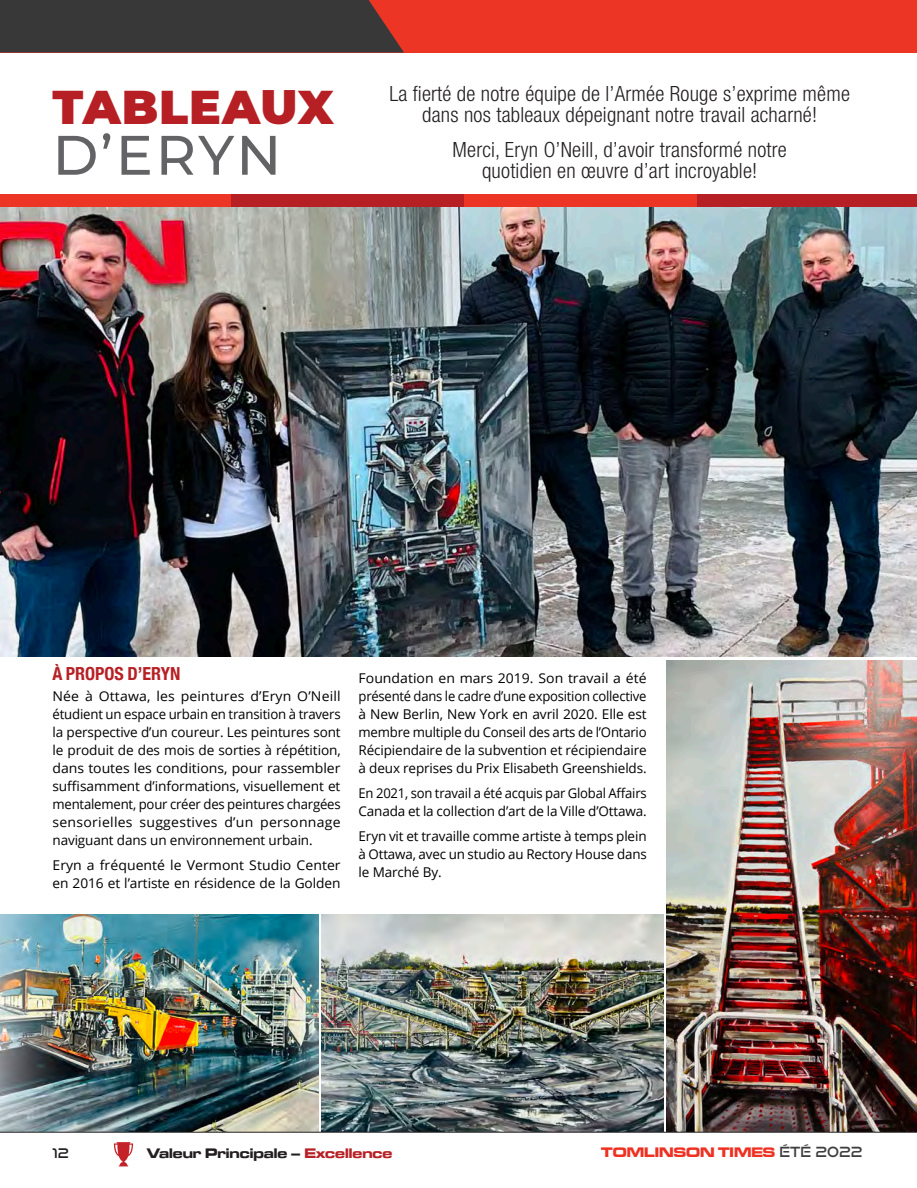
<style>
.page{position:relative;width:917px;height:1188px;background:#fff}
.page>*{position:absolute;margin:0;border:0;box-sizing:border-box;transform-origin:0 0}
.t1{font:500 55.5px "Montserrat";color:#636366}
.t2{font:900 47.25px "Montserrat";letter-spacing:.02em;color:#b62024}
.Intro_Section{font:300 condensed 21px/21px "Helvetica Neue LT Std";letter-spacing:.01em;color:#231f20;text-align:center}
.t3{font:700 condensed 18px "Helvetica Neue";color:#b72126}
.t4{font:14.25px "Microgramma D Bold Exte";color:#231f20}
.t5{font:14.25px "Microgramma D Bold Exte";color:#ef3122}
.Body_Copy__Justified{font:13.5px/18px "Open Sans";letter-spacing:-.01em;color:#000;text-align:justify;scale:1.04 1}
.Body_Copy__Justified-2{font:13.5px/18px "Open Sans";letter-spacing:-.01em;color:#000}
.t6{font:13.5px "Good Times Rg";color:#231f20}
.s1{color:#b72126}
.s2{font-family:"Good Times Rg";color:#3f3f40}
</style>
<div class="page">
<img style="left:0;top:206px;width:917px;height:450px">
<img style="left:0;top:914px;width:318px;height:218px">
<img style="left:321px;top:915px;width:342px;height:216px">
<img style="left:666px;top:660px;width:251px;height:472px">
<div style="left:697px;top:194px;width:220px;height:12px;background:#b62024"></div>
<div style="left:231px;top:194px;width:233px;height:12px;background:#b62024"></div>
<div style="left:464px;top:194px;width:233px;height:12px;background:#ec3525"></div>
<div style="left:0;top:194px;width:231px;height:12px;background:#ec3525"></div>
<div style="left:0;top:0;width:917px;height:53px;background:#ec3525"></div>
<hr style="left:0;top:1132px;width:917px;height:1px;background:#231f20">
<svg style="left:114px;top:1142px;width:19px;height:24px"></svg>
<div style="left:0;top:0;width:404px;height:53px;background:#373837"></div>
<p class="t2" style="left:53px;top:71px;width:283px">TABLEAUX</p>
<p class="t1" style="left:53px;top:116px;width:230px">D’ERYN</p>
<p class="Intro_Section" style="left:389px;top:83px;width:462px">La fierté de notre équipe de l’Armée Rouge s’exprime même dans nos tableaux dépeignant notre travail acharné!</p>
<p class="Intro_Section" style="left:452px;top:139px;width:336px">Merci, Eryn O’Neill, d’avoir transformé notre quotidien en œuvre d’art incroyable!</p>
<h3 class="t3" style="left:53px;top:659px;width:129px">À PROPOS D’ERYN</h3>
<p class="Body_Copy__Justified" style="left:53px;top:687px;width:279px">Née à Ottawa, les peintures d’Eryn O’Neill étudient un espace urbain en transition à travers la perspective d’un coureur. Les peintures sont le produit de des mois de sorties à répétition, dans toutes les conditions, pour rassembler suffisamment d’informations, visuellement et mentalement, pour créer des peintures chargées sensorielles suggestives d’un personnage naviguant dans un environnement urbain.</p>
<p class="Body_Copy__Justified" style="left:53px;top:856px;width:279px">Eryn a fréquenté le Vermont Studio Center en 2016 et l’artiste en résidence de la Golden</p>
<p class="Body_Copy__Justified" style="left:359px;top:669px;width:278px">Foundation en mars 2019. Son travail a été présenté dans le cadre d’une exposition collective à New Berlin, New York en avril 2020. Elle est membre multiple du Conseil des arts de l’Ontario Récipiendaire de la subvention et récipiendaire à deux reprises du Prix Elisabeth Greenshields.</p>
<p class="Body_Copy__Justified-2" style="left:359px;top:784px;width:290px">En 2021, son travail a été acquis par Global Affairs<br>Canada et la collection d’art de la Ville d’Ottawa.</p>
<p class="Body_Copy__Justified-2" style="left:359px;top:826px;width:290px;text-align:justify">Eryn vit et travaille comme artiste à temps plein à Ottawa, avec un studio au Rectory House dans le Marché By.</p>
<p class="t6" style="left:53px;top:1145px;width:18px">12</p>
<p class="t4" style="left:147px;top:1143px;width:247px">Valeur Principale – <span class="s1">Excellence</span></p>
<p class="t5" style="left:601px;top:1143px;width:263px">TOMLINSON TIMES <span class="s2">ÉTÉ 2022</span></p>
</div>
